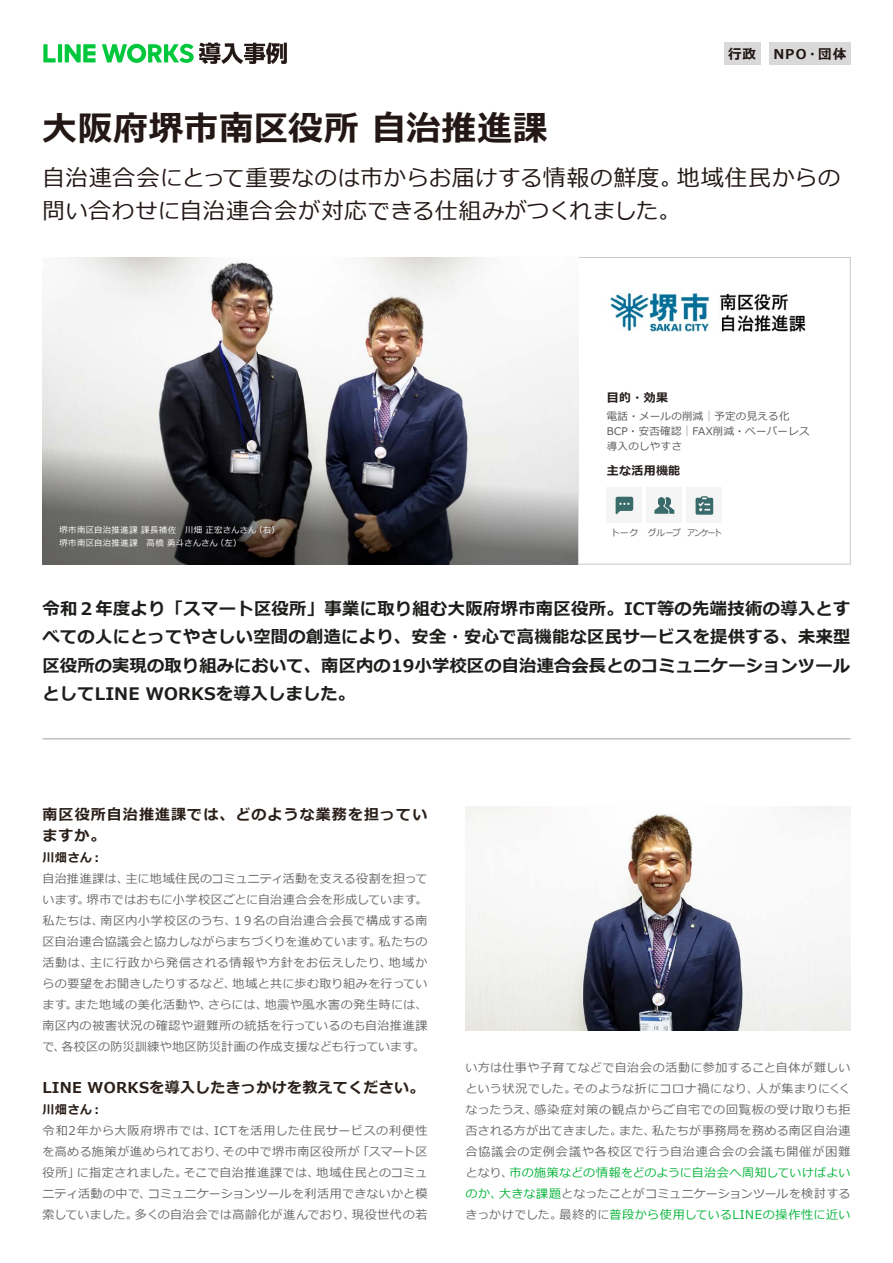
<style>
.page{position:relative;width:893px;height:1263px;background:#fff}
.page>*{position:absolute;margin:0;border:0;box-sizing:border-box;transform-origin:0 0}
.t1{font:700 34.5px "Meiryo";letter-spacing:.02em;color:#231815}
.t2{font:22.5px/33px "Meiryo";letter-spacing:.02em;color:#231815}
.t3{font:22.5px "Meiryo";letter-spacing:.045em;color:#231815}
.t4{font:700 17.25px/28.5px "Meiryo";letter-spacing:.01em;color:#1d1d1b;text-align:justify}
.t5{font:700 15px/21px "Meiryo";letter-spacing:.07em;color:#2b2019}
.t6{font:700 15px "Meiryo";letter-spacing:.02em;color:#2b2019}
.t7{font:700 13.5px "Meiryo";letter-spacing:.08em;color:#231815}
.t8{font:12px/21px "Meiryo";letter-spacing:.035em;color:#6a6a6a}
.t9{font:12px/21px "Meiryo";letter-spacing:.01em;color:#6a6a6a}
.t10{font:12px "Meiryo";letter-spacing:.03em;color:#07b53b}
.t11{font:12px/21px "Meiryo";letter-spacing:.065em;color:#6a6a6a}
.t12{font:12px "Meiryo";letter-spacing:.075em;color:#6a6a6a}
.t13{font:12px "Meiryo";letter-spacing:.06em;color:#6a6a6a}
.t14{font:12px "Meiryo";letter-spacing:.015em;color:#6a6a6a}
.t15{font:12px "Meiryo";letter-spacing:.055em;color:#6a6a6a}
.t16{font:700 12px "Meiryo";letter-spacing:.025em;color:#251e1c}
.t17{font:700 12px "Meiryo";letter-spacing:.04em;color:#2b2019}
.t18{font:12px "Meiryo";letter-spacing:-.015em;color:#6a6a6a}
.t19{font:12px "Meiryo";letter-spacing:-.005em;color:#6a6a6a}
.t20{font:10.5px/15px "Meiryo";letter-spacing:.025em;color:#585858}
.t21{font:9px "Meiryo";letter-spacing:-.07em;color:#585858;scale:.85 1}
.t22{font:9px "Meiryo";letter-spacing:-.07em;color:#585858;scale:.95 1}
.t23{font:9px "Meiryo";letter-spacing:-.07em;color:#585858}
.t24{font:8.4px/13.5px "Meiryo";letter-spacing:.035em;color:#fff}
.s1{font-size:10.05px;color:#dcdcdc}
.s2{color:#07b53b}
.s3{color:#6a6a6a}
</style>
<div class="page">
<svg style="left:102px;top:43px;width:185px;height:21px"></svg>
<hr style="left:58px;top:44px;width:4px;height:18px;background:#00c73c">
<svg style="left:43px;top:44px;width:13px;height:18px"></svg>
<svg style="left:65px;top:44px;width:31px;height:18px"></svg>
<img style="left:43px;top:257px;width:535px;height:167px">
<div style="left:724px;top:43px;width:36px;height:22px;background:#d9d9d9"></div>
<div style="left:769px;top:43px;width:81px;height:22px;background:#d9d9d9"></div>
<img style="left:610px;top:292px;width:196px;height:40px">
<hr style="left:43px;top:738px;width:807px;height:1px;background:#9e9e9e">
<div style="left:607px;top:488px;width:35px;height:35px;background:#f5f5f5"></div>
<svg style="left:616px;top:497px;width:17px;height:17px"></svg>
<div style="left:647px;top:488px;width:35px;height:35px;background:#f5f5f5"></div>
<svg style="left:655px;top:497px;width:19px;height:16px"></svg>
<div style="left:687px;top:488px;width:35px;height:35px;background:#f5f5f5"></div>
<svg style="left:696px;top:496px;width:17px;height:19px"></svg>
<svg style="left:43px;top:424px;width:535px;height:140px;background:#67676a"></svg>
<img style="left:466px;top:807px;width:384px;height:223px">
<p class="t7" style="left:728px;top:44px;width:29px">行政</p>
<p class="t7" style="left:773px;top:44px;width:74px">NPO・団体</p>
<h1 class="t1" style="left:43px;top:104px;width:506px">大阪府堺市南区役所自治推進課</h1>
<h2 class="t2" style="left:43px;top:162px;width:642px">自治連合会にとって重要なのは市からお届けする情報の鮮度。問い合わせに自治連合会が対応できる仕組みがつくれました。</h2>
<h2 class="t3" style="left:677px;top:162px;width:165px">地域住民からの</h2>
<p class="t24" style="left:216px;top:523px;width:42px;text-indent:-156px">堺市南区自治推進課課長補佐　川畑正宏さんさん（左(</p>
<p class="t24" style="left:255px;top:523px;width:27px">（右）</p>
<p class="t24" style="left:60px;top:537px;width:160px">堺市南区自治推進課　高橋勇斗さんさん</p>
<p class="t16" style="left:607px;top:389px;width:63px">目的・効果</p>
<p class="t20" style="left:607px;top:409px;width:204px">電話・メールの削減<span class="s1">｜</span>予定の見える化<br>BCP・安否確認<span class="s1">｜</span>FAX削減・ペーパーレス導入のしやすさ</p>
<p class="t16" style="left:607px;top:462px;width:75px">主な活用機能</p>
<p class="t23" style="left:611px;top:526px;width:29px">トーク</p>
<p class="t22" style="left:648px;top:526px;width:36px">グループ</p>
<p class="t21" style="left:687px;top:526px;width:42px">アンケート</p>
<h3 class="t4" style="left:43px;top:595px;width:809px">令和２年度より「スマート区役所」事業に取り組む大阪府堺市南区役所。ICT等の先端技術の導入とすべての人にとってやさしい空間の創造により、安全・安心で高機能な区民サービスを提供する、未来型区役所の実現の取り組みにおいて、南区内の19小学校区の自治連合会長とのコミュニケーションツールとしてLINE WORKSを導入しました。</h3>
<p class="t5" style="left:43px;top:805px;width:386px">南区役所自治推進課では、どのような業務を担っていますか。</p>
<p class="t17" style="left:43px;top:849px;width:62px">川畑さん：</p>
<p class="t8" style="left:126px;top:869px;width:303px">主に地域住民のコミュニティ活動を支える役割を担って</p>
<p class="t8" style="left:87px;top:869px;width:342px;text-indent:-44px">自治推進課は、<br>堺市ではおもに小学校区ごとに自治連合会を形成しています。</p>
<p class="t8" style="left:43px;top:890px;width:49px">います。</p>
<p class="t8" style="left:232px;top:911px;width:197px">１９名の自治連合会長で構成する南</p>
<p class="t8" style="left:101px;top:911px;width:137px">南区内小学校区のうち、</p>
<p class="t8" style="left:43px;top:911px;width:63px">私たちは、</p>
<p class="t8" style="left:43px;top:932px;width:340px">区自治連合協議会と協力しながらまちづくりを進めています。</p>
<p class="t8" style="left:379px;top:932px;width:50px">私たちの</p>
<p class="t13" style="left:90px;top:955px;width:303px">主に行政から発信される情報や方針をお伝えしたり、</p>
<p class="t8" style="left:389px;top:953px;width:40px">地域か</p>
<p class="t8" style="left:43px;top:953px;width:52px">活動は、</p>
<p class="t14" style="left:43px;top:976px;width:195px">らの要望をお聞きしたりするなど、</p>
<p class="t8" style="left:233px;top:974px;width:196px">地域と共に歩む取り組みを行ってい</p>
<p class="t8" style="left:74px;top:995px;width:139px">また地域の美化活動や、</p>
<p class="t15" style="left:265px;top:997px;width:164px">地震や風水害の発生時には、</p>
<p class="t8" style="left:43px;top:995px;width:37px">ます。</p>
<p class="t8" style="left:43px;top:1016px;width:386px">南区内の被害状況の確認や避難所の統括を行っているのも自治推進課</p>
<p class="t8" style="left:62px;top:1037px;width:365px">各校区の防災訓練や地区防災計画の作成支援なども行っています。</p>
<p class="t8" style="left:208px;top:995px;width:62px">さらには、</p>
<p class="t8" style="left:43px;top:1037px;width:25px">で、</p>
<p class="t6" style="left:43px;top:1077px;width:383px">LINE WORKSを導入したきっかけを教えてください。</p>
<p class="t17" style="left:43px;top:1101px;width:62px">川畑さん：</p>
<p class="t12" style="left:214px;top:1123px;width:215px">ICTを活用した住民サービスの利便性</p>
<p class="t12" style="left:43px;top:1123px;width:176px">令和2年から大阪府堺市では、</p>
<p class="t8" style="left:43px;top:1142px;width:186px">を高める施策が進められており、</p>
<p class="t8" style="left:223px;top:1142px;width:139px">その中で堺市南区役所が</p>
<p class="t8" style="left:357px;top:1142px;width:71px">「スマート区</p>
<p class="t8" style="left:183px;top:1163px;width:137px">そこで自治推進課では、</p>
<p class="t8" style="left:316px;top:1163px;width:112px">地域住民とのコミュ</p>
<p class="t8" style="left:77px;top:1163px;width:112px">に指定されました。</p>
<p class="t8" style="left:43px;top:1163px;width:38px">役所」</p>
<p class="t8" style="left:43px;top:1184px;width:110px">ニティ活動の中で、</p>
<p class="t9" style="left:148px;top:1184px;width:281px">コミュニケーションツールを利活用できないかと模</p>
<p class="t8" style="left:135px;top:1205px;width:222px">多くの自治会では高齢化が進んでおり、</p>
<p class="t18" style="left:43px;top:1207px;width:97px">索していました。</p>
<p class="t8" style="left:352px;top:1205px;width:77px">現役世代の若</p>
<p class="t8" style="left:466px;top:1058px;width:386px;text-align:right">い方は仕事や子育てなどで自治会の活動に参加すること自体が難しい人が集まりにくく</p>
<p class="t8" style="left:573px;top:1079px;width:187px">そのような折にコロナ禍になり、</p>
<p class="t8" style="left:535px;top:1079px;width:317px;text-indent:-69px">という状況でした。<br>感染症対策の観点からご自宅での回覧板の受け取りも拒</p>
<p class="t8" style="left:466px;top:1100px;width:73px">なったうえ、</p>
<p class="t11" style="left:466px;top:1121px;width:386px">否される方が出てきました。<br>合協議会の定例会議や各校区で行う自治連合会の会議も開催が困難</p>
<p class="t10" style="left:510px;top:1165px;width:342px">市の施策などの情報をどのように自治会へ周知していけばよい</p>
<p class="t8" style="left:652px;top:1121px;width:200px">私たちが事務局を務める南区自治連</p>
<p class="t8" style="left:619px;top:1121px;width:38px">また、</p>
<p class="t9" style="left:499px;top:1163px;width:353px;text-indent:-34px">となり、<br><span class="s2">大きな課題</span>となったことがコミュニケーションツールを検討する</p>
<p class="t10" style="left:466px;top:1186px;width:38px">のか、</p>
<p class="t10" style="left:560px;top:1207px;width:292px"><span class="s3">最終的に</span>普段から使用しているLINEの操作性に近い</p>
<p class="t19" style="left:466px;top:1207px;width:98px">きっかけでした。</p>
</div>
